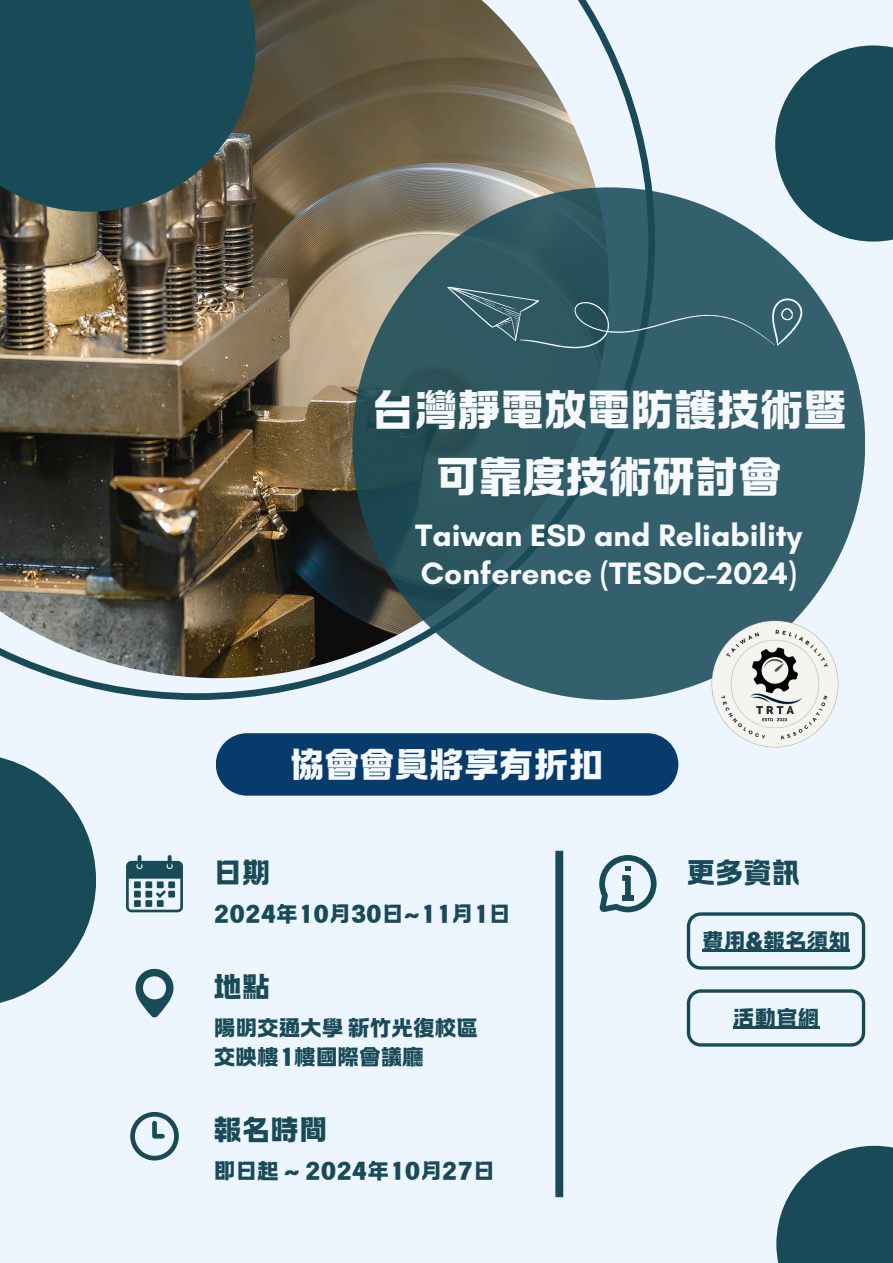
<style>
.page{position:relative;width:893px;height:1263px;background:#edf6ff}
.page>*{position:absolute;margin:0;border:0;box-sizing:border-box;transform-origin:0 0}
.t1{font:48px/66.9px "Canva Title Bole TC";color:#f6faff;text-align:center}
.t2{font:38.7px "Canva Title Bole TC";color:#f6faff}
.t3{font:700 31.5px/38.2px "Glacial Indifference";color:#f6faff}
.t4{font:31.5px "Canva Title Bole TC";color:#184a57}
.t5{font:24px "Canva Title Bole TC";color:#184a57}
</style>
<div class="page">
<svg style="left:0;top:757px;width:96px;height:246px;fill:#184a57"></svg>
<div style="left:352px;top:187px;width:513px;height:513px;background:#34606d;border-radius:50%"></div>
<img style="left:0;top:0;width:655px;height:700px">
<div style="left:776px;top:1146px;width:117px;height:117px;background:#184a57"></div>
<svg style="left:775px;top:45px;width:118px;height:197px;fill:#184a57"></svg>
<svg style="left:447px;top:287px;width:356px;height:61px"></svg>
<svg style="left:126px;top:855px;width:57px;height:57px"></svg>
<svg style="left:135px;top:969px;width:38px;height:48px"></svg>
<div style="left:216px;top:733px;width:462px;height:63px;background:#063b6c"></div>
<svg style="left:130px;top:1112px;width:49px;height:48px"></svg>
<div style="left:555px;top:851px;width:8px;height:346px;background:#184a57"></div>
<svg style="left:599px;top:855px;width:57px;height:57px"></svg>
<img style="left:694px;top:603px;width:145px;height:145px">
<svg style="left:687px;top:912px;width:178px;height:58px"></svg>
<hr style="left:702px;top:950px;width:148px;height:2px;background:#184a57">
<svg style="left:687px;top:989px;width:178px;height:57px"></svg>
<hr style="left:733px;top:1027px;width:86px;height:2px;background:#184a57">
<p class="t1" style="left:371px;top:376px;width:477px">台灣靜電放電防護技術暨可靠度技術研討會</p>
<p class="t3" style="left:415px;top:516px;width:389px">Taiwan ESD and Reliability<br>Conference (TESDC-2024)</p>
<p class="t2" style="left:290px;top:745px;width:315px">協會會員將享有折扣</p>
<p class="t4" style="left:214px;top:857px;width:58px">日期</p>
<p class="t5" style="left:214px;top:902px;width:298px">2024年10月30日~11月1日</p>
<p class="t4" style="left:214px;top:971px;width:58px">地點</p>
<h1 class="t5" style="left:214px;top:1015px;width:266px">陽明交通大學新竹光復校區</h1>
<h4 class="t5" style="left:214px;top:1045px;width:211px">交映樓1樓國際會議廳</h4>
<h2 class="t4" style="left:214px;top:1114px;width:115px">報名時間</h2>
<p class="t5" style="left:214px;top:1158px;width:282px">即日起 ~ 2024年10月27日</p>
<h3 class="t4" style="left:687px;top:857px;width:115px">更多資訊</h3>
<h5 class="t5" style="left:702px;top:929px;width:149px">費用&amp;報名須知</h5>
<p class="t5" style="left:733px;top:1006px;width:88px">活動官網</p>
</div>
